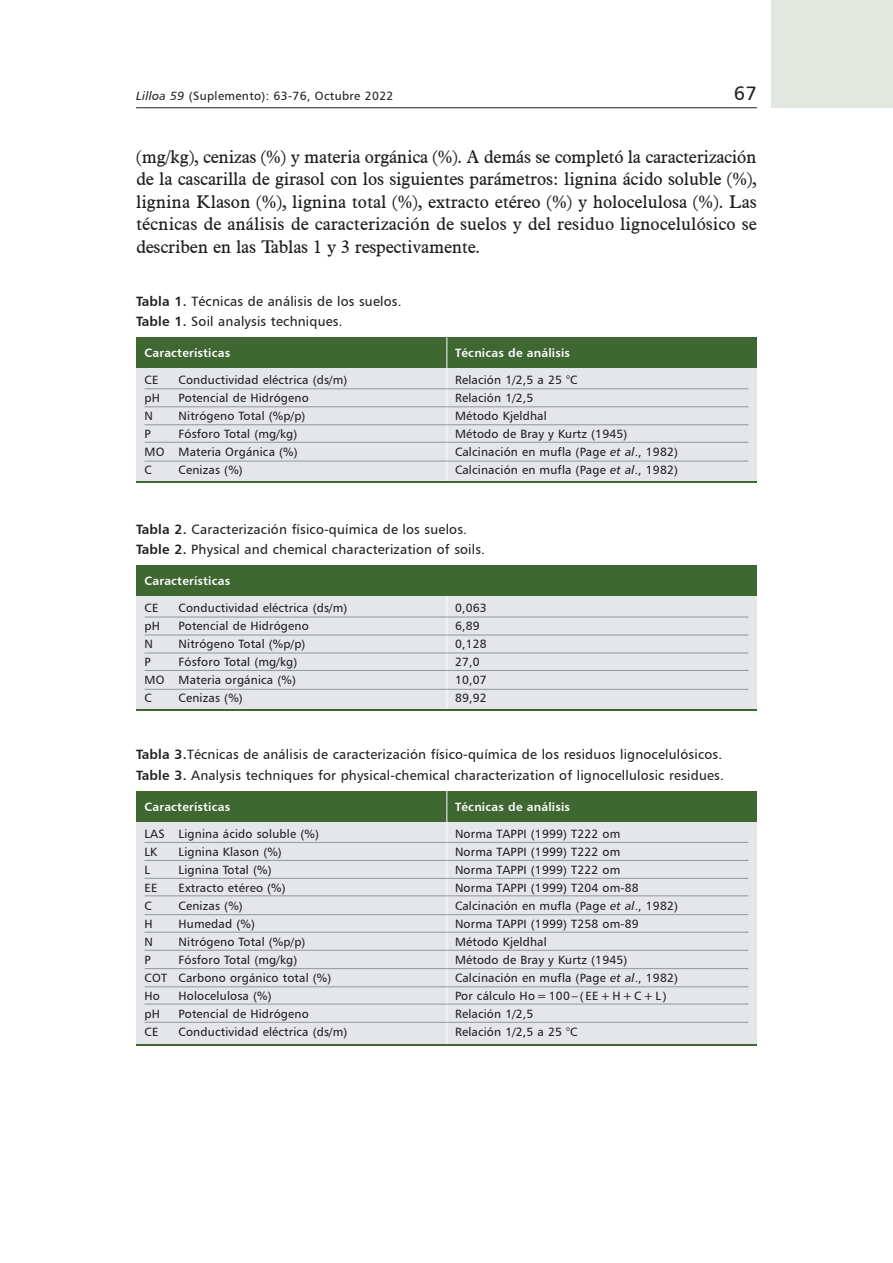
<style>
.page{position:relative;width:893px;height:1263px;background:#fff}
.page>*{position:absolute;margin:0;border:0;box-sizing:border-box;transform-origin:0 0}
.t1{font:19.5px "Humanist 777 BT Roman B";color:#231f20}
.texto_central{font:18px/22.5px "Aldine 721 BT";letter-spacing:-.015em;color:#231f20;text-align:justify}
.epigrafe{font:13.5px "Humanist 777 BT Roman B";letter-spacing:.015em;color:#231f20}
.epigrafe-2{font:12px "Humanist 777 BT Roman B";letter-spacing:.015em;color:#231f20}
.epigrafe-3{font:12px "Humanist 777 BT Bold B";letter-spacing:.015em;color:#fff}
.s1{font-family:"Humanist 777 BT Italic B"}
.s2{font-family:"Humanist 777 BT Bold B"}
</style>
<div class="page">
<hr style="left:136px;top:107px;width:621px;height:1px;background:#231f20">
<div style="left:772px;top:0;width:121px;height:108px;background:#e2e8e0"></div>
<div style="left:136px;top:347px;width:621px;height:135px;background:#e4e6e9"></div>
<div style="left:136px;top:337px;width:621px;height:31px;background:#3e6731"></div>
<hr style="left:446px;top:337px;width:1px;height:145px;background:#fff">
<hr style="left:136px;top:481px;width:621px;height:1px;background:#3e6731">
<hr style="left:145px;top:389px;width:603px;height:1px;background:#93979e">
<hr style="left:145px;top:407px;width:603px;height:1px;background:#93979e">
<hr style="left:145px;top:424px;width:603px;height:1px;background:#93979e">
<hr style="left:145px;top:442px;width:603px;height:1px;background:#93979e">
<hr style="left:145px;top:461px;width:603px;height:1px;background:#93979e">
<div style="left:136px;top:575px;width:621px;height:135px;background:#e4e6e9"></div>
<hr style="left:446px;top:595px;width:1px;height:115px;background:#fff">
<hr style="left:136px;top:709px;width:621px;height:1px;background:#3e6731">
<hr style="left:145px;top:617px;width:603px;height:1px;background:#93979e">
<hr style="left:145px;top:635px;width:603px;height:1px;background:#93979e">
<hr style="left:145px;top:653px;width:603px;height:1px;background:#93979e">
<hr style="left:145px;top:670px;width:603px;height:1px;background:#93979e">
<hr style="left:145px;top:689px;width:603px;height:1px;background:#93979e">
<div style="left:136px;top:565px;width:621px;height:31px;background:#3e6731"></div>
<div style="left:136px;top:800px;width:621px;height:246px;background:#e4e6e9"></div>
<div style="left:136px;top:791px;width:621px;height:30px;background:#3e6731"></div>
<hr style="left:446px;top:791px;width:1px;height:253px;background:#fff">
<hr style="left:136px;top:1044px;width:621px;height:1px;background:#3e6731">
<hr style="left:145px;top:842px;width:603px;height:1px;background:#93979e">
<hr style="left:145px;top:860px;width:603px;height:1px;background:#93979e">
<hr style="left:145px;top:878px;width:603px;height:1px;background:#93979e">
<hr style="left:145px;top:895px;width:603px;height:1px;background:#93979e">
<hr style="left:145px;top:914px;width:603px;height:1px;background:#93979e">
<hr style="left:145px;top:932px;width:603px;height:1px;background:#93979e">
<hr style="left:145px;top:950px;width:603px;height:1px;background:#93979e">
<hr style="left:145px;top:968px;width:603px;height:1px;background:#93979e">
<hr style="left:145px;top:986px;width:603px;height:1px;background:#93979e">
<hr style="left:145px;top:1004px;width:603px;height:1px;background:#93979e">
<hr style="left:145px;top:1022px;width:603px;height:1px;background:#93979e">
<p class="epigrafe-2" style="left:136px;top:88px;width:259px"><span class="s1">Lilloa 59</span> (Suplemento): 63-76, Octubre 2022</p>
<h1 class="t1" style="left:734px;top:81px;width:24px">67</h1>
<p class="texto_central" style="left:136px;top:145px;width:622px">(mg/kg), cenizas (%) y materia orgánica (%). A demás se completó la caracterización de la cascarilla de girasol con los siguientes parámetros: lignina ácido soluble (%), lignina Klason (%), lignina total (%), extracto etéreo (%) y holocelulosa (%). Las técnicas de análisis de caracterización de suelos y del residuo lignocelulósico se describen en las Tablas 1 y 3 respectivamente.</p>
<p class="epigrafe" style="left:136px;top:292px;width:267px"><span class="s2">Tabla 1.</span> Técnicas de análisis de los suelos.</p>
<p class="epigrafe" style="left:136px;top:313px;width:208px"><span class="s2">Table 1.</span> Soil analysis techniques.</p>
<p class="epigrafe-3" style="left:145px;top:345px;width:87px">Características</p>
<p class="epigrafe-2" style="left:145px;top:372px;width:15px">CE</p>
<p class="epigrafe-2" style="left:179px;top:372px;width:170px">Conductividad eléctrica (ds/m)</p>
<p class="epigrafe-2" style="left:145px;top:390px;width:17px">pH</p>
<p class="epigrafe-2" style="left:179px;top:390px;width:132px">Potencial de Hidrógeno</p>
<p class="epigrafe-2" style="left:145px;top:408px;width:10px">N</p>
<p class="epigrafe-2" style="left:179px;top:408px;width:128px">Nitrógeno Total (%p/p)</p>
<p class="epigrafe-2" style="left:145px;top:426px;width:8px">P</p>
<p class="epigrafe-2" style="left:179px;top:426px;width:120px">Fósforo Total (mg/kg)</p>
<p class="epigrafe-2" style="left:145px;top:444px;width:155px">MO Materia Orgánica (%)</p>
<p class="epigrafe-2" style="left:145px;top:462px;width:9px">C</p>
<p class="epigrafe-2" style="left:179px;top:462px;width:66px">Cenizas (%)</p>
<p class="epigrafe-3" style="left:455px;top:345px;width:117px">Técnicas de análisis</p>
<p class="epigrafe-2" style="left:455px;top:372px;width:124px">Relación 1/2,5 a 25 °C</p>
<p class="epigrafe-2" style="left:455px;top:390px;width:80px">Relación 1/2,5</p>
<p class="epigrafe-2" style="left:455px;top:408px;width:93px">Método Kjeldhal</p>
<p class="epigrafe-2" style="left:455px;top:426px;width:174px">Método de Bray y Kurtz (1945)</p>
<p class="epigrafe-2" style="left:455px;top:444px;width:225px">Calcinación en mufla (Page <span class="s1">et al</span>., 1982)</p>
<p class="epigrafe-2" style="left:455px;top:462px;width:225px">Calcinación en mufla (Page <span class="s1">et al</span>., 1982)</p>
<p class="epigrafe" style="left:136px;top:521px;width:333px"><span class="s2">Tabla 2.</span> Caracterización físico-química de los suelos.</p>
<p class="epigrafe" style="left:136px;top:541px;width:351px"><span class="s2">Table 2.</span> Physical and chemical characterization of soils.</p>
<p class="epigrafe-3" style="left:145px;top:573px;width:87px">Características</p>
<p class="epigrafe-2" style="left:145px;top:600px;width:15px">CE</p>
<p class="epigrafe-2" style="left:179px;top:600px;width:170px">Conductividad eléctrica (ds/m)</p>
<p class="epigrafe-2" style="left:145px;top:618px;width:17px">pH</p>
<p class="epigrafe-2" style="left:179px;top:618px;width:132px">Potencial de Hidrógeno</p>
<p class="epigrafe-2" style="left:145px;top:636px;width:10px">N</p>
<p class="epigrafe-2" style="left:179px;top:636px;width:128px">Nitrógeno Total (%p/p)</p>
<p class="epigrafe-2" style="left:145px;top:654px;width:8px">P</p>
<p class="epigrafe-2" style="left:179px;top:654px;width:120px">Fósforo Total (mg/kg)</p>
<p class="epigrafe-2" style="left:145px;top:672px;width:153px">MO Materia orgánica (%)</p>
<p class="epigrafe-2" style="left:145px;top:690px;width:9px">C</p>
<p class="epigrafe-2" style="left:179px;top:690px;width:66px">Cenizas (%)</p>
<p class="epigrafe-2" style="left:455px;top:600px;width:33px">0,063</p>
<p class="epigrafe-2" style="left:455px;top:618px;width:26px">6,89</p>
<p class="epigrafe-2" style="left:455px;top:636px;width:33px">0,128</p>
<p class="epigrafe-2" style="left:455px;top:654px;width:26px">27,0</p>
<p class="epigrafe-2" style="left:455px;top:672px;width:33px">10,07</p>
<p class="epigrafe-2" style="left:455px;top:690px;width:33px">89,92</p>
<p class="epigrafe" style="left:136px;top:746px;width:588px"><span class="s2">Tabla 3.</span>Técnicas de análisis de caracterización físico-química de los residuos lignocelulósicos.</p>
<p class="epigrafe" style="left:136px;top:766px;width:589px"><span class="s2">Table 3.</span> Analysis techniques for physical-chemical characterization of lignocellulosic residues.</p>
<p class="epigrafe-3" style="left:145px;top:799px;width:87px">Características</p>
<p class="epigrafe-2" style="left:145px;top:826px;width:176px">LAS Lignina ácido soluble (%)</p>
<p class="epigrafe-2" style="left:145px;top:844px;width:14px">LK</p>
<p class="epigrafe-2" style="left:179px;top:844px;width:105px">Lignina Klason (%)</p>
<p class="epigrafe-2" style="left:145px;top:862px;width:7px">L</p>
<p class="epigrafe-2" style="left:179px;top:862px;width:94px">Lignina Total (%)</p>
<p class="epigrafe-2" style="left:145px;top:880px;width:15px">EE</p>
<p class="epigrafe-2" style="left:179px;top:880px;width:109px">Extracto etéreo (%)</p>
<p class="epigrafe-2" style="left:145px;top:898px;width:9px">C</p>
<p class="epigrafe-2" style="left:179px;top:898px;width:66px">Cenizas (%)</p>
<p class="epigrafe-2" style="left:145px;top:916px;width:10px">H</p>
<p class="epigrafe-2" style="left:179px;top:916px;width:78px">Humedad (%)</p>
<p class="epigrafe-2" style="left:145px;top:934px;width:10px">N</p>
<p class="epigrafe-2" style="left:179px;top:934px;width:128px">Nitrógeno Total (%p/p)</p>
<p class="epigrafe-2" style="left:145px;top:952px;width:8px">P</p>
<p class="epigrafe-2" style="left:179px;top:952px;width:120px">Fósforo Total (mg/kg)</p>
<p class="epigrafe-2" style="left:145px;top:970px;width:188px">COT Carbono orgánico total (%)</p>
<p class="epigrafe-2" style="left:145px;top:988px;width:17px">Ho</p>
<p class="epigrafe-2" style="left:179px;top:988px;width:94px">Holocelulosa (%)</p>
<p class="epigrafe-2" style="left:145px;top:1006px;width:17px">pH</p>
<p class="epigrafe-2" style="left:179px;top:1006px;width:132px">Potencial de Hidrógeno</p>
<p class="epigrafe-2" style="left:145px;top:1024px;width:15px">CE</p>
<p class="epigrafe-2" style="left:179px;top:1024px;width:170px">Conductividad eléctrica (ds/m)</p>
<p class="epigrafe-3" style="left:455px;top:799px;width:117px">Técnicas de análisis</p>
<p class="epigrafe-2" style="left:455px;top:826px;width:167px">Norma TAPPI (1999) T222 om</p>
<p class="epigrafe-2" style="left:455px;top:844px;width:167px">Norma TAPPI (1999) T222 om</p>
<p class="epigrafe-2" style="left:455px;top:862px;width:167px">Norma TAPPI (1999) T222 om</p>
<p class="epigrafe-2" style="left:455px;top:880px;width:185px">Norma TAPPI (1999) T204 om-88</p>
<p class="epigrafe-2" style="left:455px;top:898px;width:225px">Calcinación en mufla (Page <span class="s1">et al</span>., 1982)</p>
<p class="epigrafe-2" style="left:455px;top:916px;width:185px">Norma TAPPI (1999) T258 om-89</p>
<p class="epigrafe-2" style="left:455px;top:934px;width:93px">Método Kjeldhal</p>
<p class="epigrafe-2" style="left:455px;top:952px;width:174px">Método de Bray y Kurtz (1945)</p>
<p class="epigrafe-2" style="left:455px;top:970px;width:225px">Calcinación en mufla (Page <span class="s1">et al</span>., 1982)</p>
<p class="epigrafe-2" style="left:455px;top:988px;width:213px">Por cálculo Ho=100–(EE+H+C+L)</p>
<p class="epigrafe-2" style="left:455px;top:1006px;width:80px">Relación 1/2,5</p>
<p class="epigrafe-2" style="left:455px;top:1024px;width:124px">Relación 1/2,5 a 25 °C</p>
</div>
